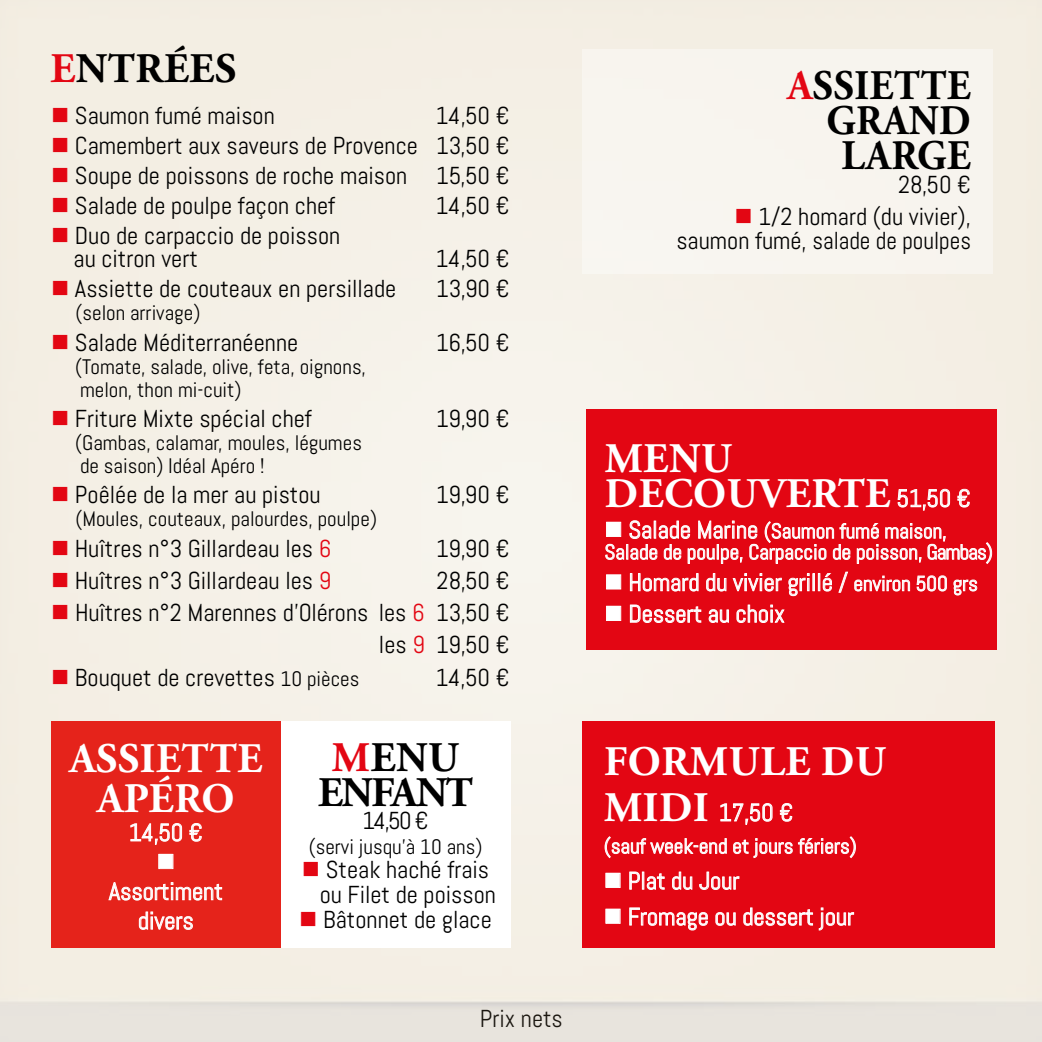
<style>
.page{position:relative;width:1042px;height:1042px;background:#fff}
.page>*{position:absolute;margin:0;border:0;box-sizing:border-box;transform-origin:0 0}
.t1{font:700 42px/39.9px "Adobe Garamond Pro";letter-spacing:.015em;color:#fff;text-align:center}
.t2{font:700 42px/35px "Adobe Garamond Pro";letter-spacing:.015em;color:#000;text-align:right;scale:.95 1}
.t3{font:700 42px/35.4px "Adobe Garamond Pro";letter-spacing:-.035em;color:#000;text-align:center}
.t4{font:700 42px "Adobe Garamond Pro";letter-spacing:.015em;color:#000}
.t5{font:24.5px/22.9px "Abel";color:#000;text-align:right}
.t6{font:24.5px/29.4px "Abel";color:#fff;text-align:center}
.t7{font:24.5px "Wingdings";color:#fff}
.t8{font:21px/23.1px "Abel";color:#000}
.t9{font:21px/21px "Abel";color:#fff}
.s1{color:#e30613}
.s2{font-size:21px}
.s3{font-family:"Abel";font-weight:400;font-size:24.5px}
.s4{font-size:24.5px}
.s5{font-family:"Adobe Garamond Pro";font-weight:700;font-size:42px}
</style>
<div class="page">
<img style="left:0;top:0;width:1042px;height:1042px">
<div style="left:582px;top:722px;width:413px;height:226px;background:#e30613"></div>
<svg style="left:720px;top:803px;width:53px;height:22px"></svg>
<svg style="left:779px;top:803px;width:14px;height:19px"></svg>
<svg style="left:604px;top:836px;width:252px;height:23px"></svg>
<div style="left:605px;top:873px;width:15px;height:15px;border:1px solid #fff"></div>
<svg style="left:629px;top:871px;width:36px;height:19px"></svg>
<svg style="left:672px;top:871px;width:21px;height:19px"></svg>
<svg style="left:699px;top:871px;width:41px;height:19px"></svg>
<div style="left:605px;top:909px;width:15px;height:15px;border:1px solid #fff"></div>
<svg style="left:629px;top:907px;width:79px;height:24px"></svg>
<svg style="left:715px;top:912px;width:21px;height:14px"></svg>
<svg style="left:743px;top:907px;width:111px;height:24px"></svg>
<div style="left:281px;top:722px;width:229px;height:226px;background:#fff"></div>
<div style="left:51px;top:722px;width:230px;height:226px;background:#e5231b"></div>
<svg style="left:130px;top:823px;width:53px;height:22px"></svg>
<svg style="left:189px;top:823px;width:13px;height:19px"></svg>
<div style="left:158px;top:854px;width:15px;height:15px;border:1px solid #fff"></div>
<svg style="left:108px;top:882px;width:114px;height:19px"></svg>
<svg style="left:138px;top:911px;width:55px;height:19px"></svg>
<div style="left:582px;top:49px;width:411px;height:225px;background:#f8f4ee"></div>
<div style="left:586px;top:410px;width:410px;height:240px;background:#e30613"></div>
<svg style="left:605px;top:488px;width:387px;height:76px"></svg>
<div style="left:606px;top:574px;width:15px;height:15px;border:1px solid #fff"></div>
<svg style="left:629px;top:573px;width:70px;height:19px"></svg>
<svg style="left:706px;top:573px;width:76px;height:19px"></svg>
<svg style="left:788px;top:573px;width:21px;height:24px"></svg>
<div style="left:812px;top:573px;width:3px;height:18px;border:1px solid #fff"></div>
<svg style="left:818px;top:573px;width:14px;height:19px"></svg>
<svg style="left:838px;top:571px;width:10px;height:22px"></svg>
<svg style="left:854px;top:575px;width:56px;height:17px"></svg>
<svg style="left:916px;top:575px;width:31px;height:17px"></svg>
<svg style="left:953px;top:579px;width:25px;height:17px"></svg>
<div style="left:606px;top:606px;width:15px;height:15px;border:1px solid #fff"></div>
<svg style="left:629px;top:604px;width:73px;height:19px"></svg>
<svg style="left:708px;top:609px;width:21px;height:14px"></svg>
<svg style="left:736px;top:604px;width:49px;height:19px"></svg>
<h1 class="t4" style="left:50px;top:44px;width:187px"><span class="s1">E</span>NTRÉES</h1>
<p class="t5" style="left:51px;top:104px;width:225px"><span class="s1">■</span> Saumon fumé maison</p>
<p class="t5" style="left:436px;top:104px;width:75px">14,50 €</p>
<p class="t5" style="left:51px;top:134px;width:460px"><span class="s1">■</span> Camembert aux saveurs de Provence 13,50 €</p>
<p class="t5" style="left:51px;top:164px;width:460px"><span class="s1">■</span> Soupe de poissons de roche maison 15,50 €</p>
<p class="t5" style="left:51px;top:194px;width:286px"><span class="s1">■</span> Salade de poulpe façon chef</p>
<p class="t5" style="left:436px;top:194px;width:75px">14,50 €</p>
<p class="t5" style="left:74px;top:224px;width:268px;text-align:left;text-indent:-23px"><span class="s1">■</span> Duo de carpaccio de poisson au citron vert</p>
<p class="t5" style="left:436px;top:248px;width:75px">14,50 €</p>
<p class="t5" style="left:51px;top:278px;width:347px"><span class="s1">■</span> Assiette de couteaux en persillade</p>
<p class="t5" style="left:436px;top:278px;width:75px">13,90 €</p>
<p class="t8" style="left:76px;top:302px;width:126px">(selon arrivage)</p>
<p class="t5" style="left:51px;top:331px;width:249px"><span class="s1">■</span> Salade Méditerranéenne</p>
<p class="t5" style="left:436px;top:331px;width:75px">16,50 €</p>
<p class="t8" style="left:75px;top:355px;width:292px">(Tomate, salade, olive, feta, oignons, melon, thon mi-cuit)</p>
<p class="t5" style="left:51px;top:407px;width:262px"><span class="s1">■</span> Friture Mixte spécial chef</p>
<p class="t5" style="left:436px;top:407px;width:75px">19,90 €</p>
<p class="t8" style="left:75px;top:431px;width:288px">(Gambas, calamar, moules, légumes de saison) Idéal Apéro !</p>
<p class="t5" style="left:51px;top:483px;width:271px"><span class="s1">■</span> Poêlée de la mer au pistou</p>
<p class="t5" style="left:436px;top:483px;width:75px">19,90 €</p>
<p class="t8" style="left:76px;top:507px;width:303px">(Moules, couteaux, palourdes, poulpe)</p>
<p class="t5" style="left:51px;top:537px;width:282px"><span class="s1">■</span> Huîtres n°3 Gillardeau les <span class="s1">6</span></p>
<p class="t5" style="left:436px;top:537px;width:75px">19,90 €</p>
<p class="t5" style="left:51px;top:569px;width:282px"><span class="s1">■</span> Huîtres n°3 Gillardeau les <span class="s1">9</span></p>
<p class="t5" style="left:437px;top:569px;width:75px">28,50 €</p>
<p class="t5" style="left:51px;top:597px;width:460px;line-height:31.8px"><span class="s1">■</span> Huîtres n°2 Marennes d’Olérons les <span class="s1">6</span> 13,50 € les <span class="s1">9</span> 19,50 €</p>
<p class="t5" style="left:51px;top:666px;width:310px"><span class="s1">■</span> Bouquet de crevettes <span class="s2">10 pièces</span></p>
<p class="t5" style="left:436px;top:666px;width:75px">14,50 €</p>
<h1 class="t1" style="left:69px;top:739px;width:194px">ASSIETTE<br>APÉRO</h1>
<p class="t6" style="left:129px;top:818px;width:75px">14,50 €</p>
<p class="t7" style="left:157px;top:848px;width:20px">■</p>
<p class="t6" style="left:109px;top:876px;width:115px">Assortiment divers</p>
<h1 class="t3" style="left:318px;top:740px;width:156px"><span class="s1">M</span>ENU<br>ENFANT</h1>
<p class="t5" style="left:362px;top:809px;width:68px">14,50 €</p>
<p class="t8" style="left:309px;top:835px;width:175px">(servi jusqu’à 10 ans)</p>
<p class="t5" style="left:302px;top:857px;width:195px;line-height:24.8px"><span class="s1">■</span> Steak haché frais ou Filet de poisson</p>
<p class="t5" style="left:299px;top:908px;width:194px"><span class="s1">■</span> Bâtonnet de glace</p>
<p class="t5" style="left:480px;top:1007px;width:85px">Prix nets</p>
<h1 class="t2" style="left:787px;top:68px;width:194px"><span class="s1">A</span>SSIETTE<br>GRAND<br>LARGE</h1>
<p class="t5" style="left:898px;top:173px;width:75px">28,50 €</p>
<p class="t5" style="left:676px;top:204px;width:296px;line-height:24.5px"><span class="s1">■</span> 1/2 homard (du vivier), saumon fumé, salade de poulpes</p>
<h1 class="t1" style="left:605px;top:442px;width:367px;line-height:35px;text-align:left">MENU<br>DECOUVERTE <span class="s3">51,50 €</span></h1>
<p class="t9" style="left:604px;top:520px;width:390px">■ <span class="s4">Salade Marine</span> (Saumon fumé maison,<br>Salade de poulpe, Carpaccio de poisson, Gambas)</p>
<p class="t6" style="left:604px;top:568px;width:375px">■ Homard du vivier grillé / <span class="s2">environ 500 grs</span></p>
<p class="t6" style="left:604px;top:599px;width:182px">■ Dessert au choix</p>
<h1 class="t1" style="left:604px;top:742px;width:283px">FORMULE DU</h1>
<p class="t6" style="left:604px;top:798px;width:190px"><span class="s5">MIDI</span> 17,50 €</p>
<p class="t9" style="left:604px;top:835px;width:254px">(sauf week-end et jours fériers)</p>
<p class="t6" style="left:604px;top:866px;width:137px">■ Plat du Jour</p>
<p class="t6" style="left:604px;top:902px;width:252px">■ Fromage ou dessert jour</p>
</div>
